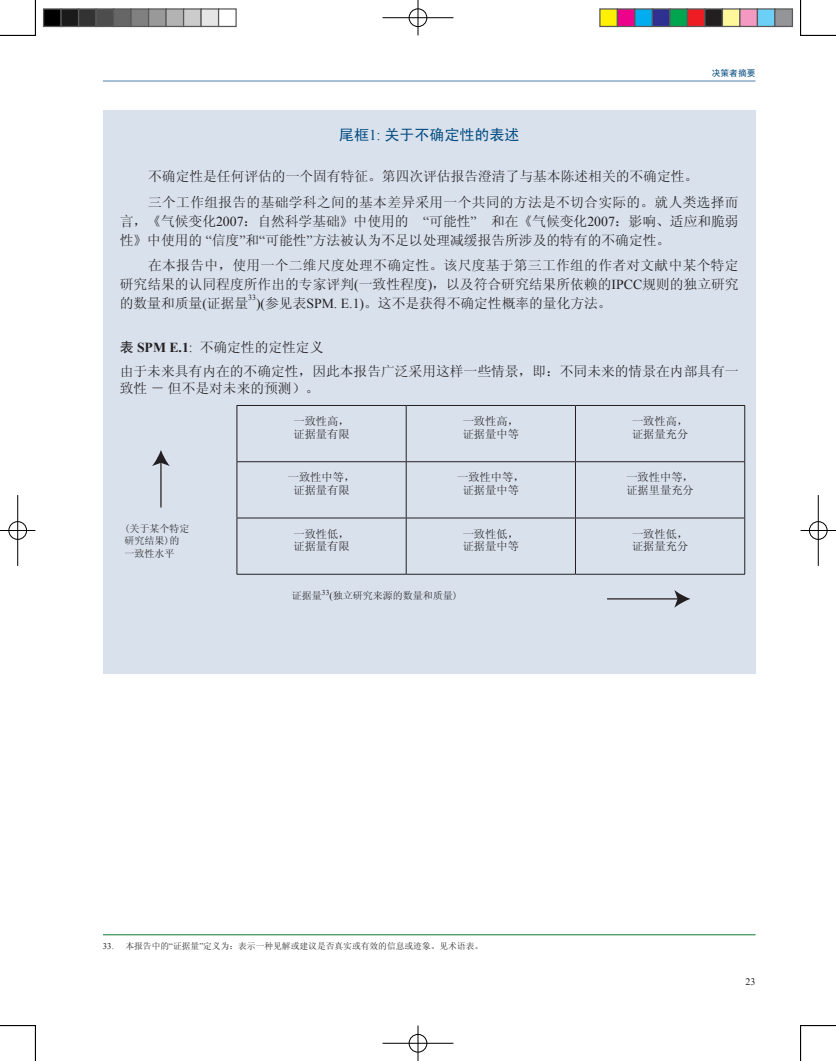
<style>
.page{position:relative;width:836px;height:1061px;background:#fff}
.page>*{position:absolute;margin:0;border:0;box-sizing:border-box;transform-origin:0 0}
.t1{font:15px "Sim Hei";color:#004a7f}
.t2{font:13.75px/18.8px "Sim Sun";color:#231f20}
.t3{font:13.75px/25.9px "Sim Sun";letter-spacing:.025em;color:#231f20}
.t4{font:11.25px/12.5px "Sim Sun";color:#231f20}
.t5{font:10px/12.5px "Sim Sun";color:#231f20}
.t6{font:10px "Times New Roman";color:#231f20}
.t7{font:8.75px "Sim Sun";color:#231f20}
.t8{font:8.75px "Sim Hei";color:#004a7f}
.t9{font:7.88px "Times New Roman";color:#231f20}
.s1{font-family:"Times New Roman"}
.s2{font-family:"Sim Hei"}
.s3{font-family:"Times New Roman";font-weight:700}
</style>
<div class="page">
<hr style="left:103px;top:81px;width:652px;height:1px;background:#517daa">
<hr style="left:103px;top:934px;width:652px;height:1px;background:#0b7931">
<div style="left:103px;top:110px;width:652px;height:564px;background:#d9e1ed"></div>
<svg style="left:160px;top:405px;width:584px;height:195px"></svg>
<hr style="left:237px;top:405px;width:169px;height:1px;background:#231f20">
<hr style="left:237px;top:406px;width:1px;height:55px;background:#231f20">
<hr style="left:406px;top:405px;width:169px;height:1px;background:#231f20">
<hr style="left:406px;top:406px;width:1px;height:55px;background:#231f20">
<hr style="left:575px;top:405px;width:170px;height:1px;background:#231f20">
<hr style="left:575px;top:406px;width:1px;height:55px;background:#231f20">
<hr style="left:744px;top:406px;width:1px;height:55px;background:#231f20">
<hr style="left:237px;top:461px;width:169px;height:1px;background:#231f20">
<hr style="left:237px;top:462px;width:1px;height:56px;background:#231f20">
<hr style="left:406px;top:461px;width:169px;height:1px;background:#231f20">
<hr style="left:406px;top:462px;width:1px;height:56px;background:#231f20">
<hr style="left:575px;top:461px;width:170px;height:1px;background:#231f20">
<hr style="left:575px;top:462px;width:1px;height:56px;background:#231f20">
<hr style="left:744px;top:462px;width:1px;height:56px;background:#231f20">
<hr style="left:237px;top:518px;width:169px;height:1px;background:#231f20">
<hr style="left:237px;top:518px;width:1px;height:56px;background:#231f20">
<hr style="left:406px;top:518px;width:169px;height:1px;background:#231f20">
<hr style="left:406px;top:518px;width:1px;height:56px;background:#231f20">
<hr style="left:575px;top:518px;width:170px;height:1px;background:#231f20">
<hr style="left:575px;top:518px;width:1px;height:56px;background:#231f20">
<hr style="left:744px;top:518px;width:1px;height:56px;background:#231f20">
<hr style="left:237px;top:574px;width:169px;height:1px;background:#231f20">
<hr style="left:406px;top:574px;width:169px;height:1px;background:#231f20">
<hr style="left:575px;top:574px;width:170px;height:1px;background:#231f20">
<hr style="left:160px;top:461px;width:2px;height:46px;background:#231f20">
<svg style="left:152px;top:450px;width:18px;height:16px"></svg>
<hr style="left:607px;top:598px;width:72px;height:1px;background:#231f20">
<svg style="left:674px;top:590px;width:16px;height:18px"></svg>
<hr style="left:0;top:35px;width:35px;height:1px;background:#000">
<hr style="left:800px;top:35px;width:36px;height:1px;background:#000">
<hr style="left:0;top:1025px;width:35px;height:1px;background:#000">
<hr style="left:800px;top:1025px;width:36px;height:1px;background:#000">
<hr style="left:35px;top:0;width:1px;height:35px;background:#000">
<hr style="left:35px;top:1025px;width:1px;height:36px;background:#000">
<hr style="left:800px;top:0;width:1px;height:35px;background:#000">
<hr style="left:800px;top:1025px;width:1px;height:36px;background:#000">
<div style="left:408px;top:8px;width:20px;height:19px;border:2px solid #fff;border-radius:50%"></div>
<hr style="left:382px;top:17px;width:71px;height:2px;background:#fff">
<hr style="left:417px;top:0;width:2px;height:35px;background:#fff">
<div style="left:409px;top:9px;width:18px;height:18px;border:1px solid #000;border-radius:50%"></div>
<hr style="left:382px;top:18px;width:71px;height:1px;background:#000">
<hr style="left:418px;top:0;width:1px;height:35px;background:#000">
<div style="left:408px;top:1033px;width:20px;height:20px;border:2px solid #fff;border-radius:50%"></div>
<hr style="left:382px;top:1042px;width:71px;height:2px;background:#fff">
<hr style="left:417px;top:1025px;width:2px;height:36px;background:#fff">
<div style="left:409px;top:1034px;width:18px;height:18px;border:1px solid #000;border-radius:50%"></div>
<hr style="left:382px;top:1043px;width:71px;height:1px;background:#000">
<hr style="left:418px;top:1025px;width:1px;height:36px;background:#000">
<div style="left:8px;top:521px;width:19px;height:19px;border:2px solid #fff;border-radius:50%"></div>
<hr style="left:17px;top:495px;width:2px;height:71px;background:#fff">
<div style="left:9px;top:521px;width:18px;height:18px;border:1px solid #000;border-radius:50%"></div>
<hr style="left:0;top:530px;width:35px;height:1px;background:#000">
<hr style="left:18px;top:495px;width:1px;height:71px;background:#000">
<div style="left:808px;top:521px;width:20px;height:19px;border:2px solid #fff;border-radius:50%"></div>
<hr style="left:817px;top:495px;width:2px;height:71px;background:#fff">
<div style="left:809px;top:521px;width:18px;height:18px;border:1px solid #000;border-radius:50%"></div>
<hr style="left:800px;top:530px;width:36px;height:1px;background:#000">
<hr style="left:818px;top:495px;width:1px;height:71px;background:#000">
<div style="left:44px;top:9px;width:17px;height:17px;background:#000"></div>
<div style="left:43px;top:8px;width:19px;height:19px;border:1px solid #595959"></div>
<div style="left:61px;top:9px;width:18px;height:17px;background:#1a1a1a"></div>
<div style="left:60px;top:8px;width:19px;height:19px;border:1px solid #595959"></div>
<div style="left:79px;top:9px;width:17px;height:17px;background:#333"></div>
<div style="left:78px;top:8px;width:19px;height:19px;border:1px solid #595959"></div>
<div style="left:96px;top:9px;width:18px;height:17px;background:#4d4d4d"></div>
<div style="left:95px;top:8px;width:19px;height:19px;border:1px solid #595959"></div>
<div style="left:114px;top:9px;width:17px;height:17px;background:#666"></div>
<div style="left:113px;top:8px;width:19px;height:19px;border:1px solid #595959"></div>
<div style="left:131px;top:9px;width:18px;height:17px;background:#808080"></div>
<div style="left:130px;top:8px;width:19px;height:19px;border:1px solid #595959"></div>
<div style="left:149px;top:9px;width:17px;height:17px;background:#999"></div>
<div style="left:148px;top:8px;width:19px;height:19px;border:1px solid #595959"></div>
<div style="left:166px;top:9px;width:18px;height:17px;background:#b3b3b3"></div>
<div style="left:165px;top:8px;width:19px;height:19px;border:1px solid #595959"></div>
<div style="left:184px;top:9px;width:17px;height:17px;background:#ccc"></div>
<div style="left:183px;top:8px;width:19px;height:19px;border:1px solid #595959"></div>
<div style="left:201px;top:9px;width:18px;height:17px;background:#e6e6e6"></div>
<div style="left:200px;top:8px;width:19px;height:19px;border:1px solid #595959"></div>
<div style="left:218px;top:8px;width:19px;height:19px;border:1px solid #595959"></div>
<div style="left:600px;top:9px;width:17px;height:17px;background:#fff101"></div>
<div style="left:599px;top:8px;width:19px;height:19px;border:1px solid #595959"></div>
<div style="left:617px;top:9px;width:18px;height:17px;background:#ed028c"></div>
<div style="left:617px;top:8px;width:18px;height:19px;border:1px solid #595959"></div>
<div style="left:635px;top:9px;width:17px;height:17px;background:#00aeef"></div>
<div style="left:634px;top:8px;width:19px;height:19px;border:1px solid #595959"></div>
<div style="left:652px;top:9px;width:18px;height:17px;background:#2e3092"></div>
<div style="left:652px;top:8px;width:18px;height:19px;border:1px solid #595959"></div>
<div style="left:670px;top:9px;width:17px;height:17px;background:#00a54f"></div>
<div style="left:669px;top:8px;width:19px;height:19px;border:1px solid #595959"></div>
<div style="left:687px;top:9px;width:18px;height:17px;background:#ee1d23"></div>
<div style="left:687px;top:8px;width:18px;height:19px;border:1px solid #595959"></div>
<div style="left:705px;top:9px;width:17px;height:17px;background:#231f20"></div>
<div style="left:704px;top:8px;width:19px;height:19px;border:1px solid #595959"></div>
<div style="left:722px;top:9px;width:18px;height:17px;background:#fff79a"></div>
<div style="left:722px;top:8px;width:18px;height:19px;border:1px solid #595959"></div>
<div style="left:740px;top:9px;width:17px;height:17px;background:#f499c2"></div>
<div style="left:739px;top:8px;width:19px;height:19px;border:1px solid #595959"></div>
<div style="left:757px;top:9px;width:18px;height:17px;background:#6bcff6"></div>
<div style="left:757px;top:8px;width:18px;height:19px;border:1px solid #595959"></div>
<div style="left:775px;top:9px;width:17px;height:17px;background:#939598"></div>
<div style="left:774px;top:8px;width:19px;height:19px;border:1px solid #595959"></div>
<p class="t8" style="left:712px;top:69px;width:45px">决策者摘要</p>
<p class="t1" style="left:339px;top:127px;width:182px">尾框<span class="s1">1:</span> 关于不确定性的表述</p>
<p class="t3" style="left:148px;top:163px;width:592px">不确定性是任何评估的一个固有特征。第四次评估报告澄清了与基本陈述相关的不确定性。<br>三个工作组报告的基础学科之间的基本差异采用一个共同的方法是不切合实际的。就人类选择而</p>
<p class="t2" style="left:120px;top:211px;width:620px">言，《气候变化<span class="s1">2007</span>：自然科学基础》中使用的 <span class="s1">“</span>可能性<span class="s1">”</span> 和在《气候变化<span class="s1">2007</span>：影响、适应和脆弱性》中使用的 <span class="s1">“</span>信度<span class="s1">”</span>和<span class="s1">“</span>可能性<span class="s1">”</span>方法被认为不足以处理减缓报告所涉及的特有的不确定性。</p>
<p class="t2" style="left:120px;top:256px;width:620px;text-align:justify;text-indent:28px">在本报告中，使用一个二维尺度处理不确定性。该尺度基于第三工作组的作者对文献中某个特定研究结果的认同程度所作出的专家评判<span class="s1">(</span>一致性程度<span class="s1">)</span>，以及符合研究结果所依赖的<span class="s1">IPCC</span>规则的独立研究的数量和质量<span class="s1">(</span>证据量</p>
<p class="t9" style="left:248px;top:292px;width:9px">33</p>
<p class="t2" style="left:256px;top:294px;width:357px"><span class="s1">)(</span>参见表<span class="s1">SPM. E.1)</span>。这不是获得不确定性概率的量化方法。</p>
<p class="t2" style="left:120px;top:336px;width:620px;line-height:23.6px"><span class="s2">表</span> <span class="s3">SPM E.1</span><span class="s1">:</span> 不确定性的定性定义<br>由于未来具有内在的不确定性，因此本报告广泛采用这样一些情景，即：不同未来的情景在内部具有一</p>
<p class="t2" style="left:120px;top:378px;width:201px">致性－但不是对未来的预测）。</p>
<p class="t5" style="left:124px;top:522px;width:66px">(关于某个特定研究结果)的一致性水平</p>
<p class="t4" style="left:293px;top:415px;width:58px">一致性高，证据量有限</p>
<p class="t4" style="left:463px;top:415px;width:58px">一致性高，证据量中等</p>
<p class="t4" style="left:632px;top:415px;width:58px">一致性高，证据量充分</p>
<p class="t4" style="left:288px;top:471px;width:69px;text-align:center">一致性中等，证据量有限</p>
<p class="t4" style="left:457px;top:471px;width:69px;text-align:center">一致性中等，证据量中等</p>
<p class="t4" style="left:626px;top:471px;width:69px">一致性中等，证据里量充分</p>
<p class="t4" style="left:293px;top:527px;width:58px">一致性低，证据量有限</p>
<p class="t4" style="left:463px;top:527px;width:58px">一致性低，证据量中等</p>
<p class="t4" style="left:632px;top:527px;width:58px">一致性低，证据量充分</p>
<p class="t5" style="left:292px;top:589px;width:167px">证据量<sup>33</sup><span class="s1">(</span>独立研究来源的数量和质量)</p>
<p class="t7" style="left:103px;top:942px;width:382px"><span class="s1">33.</span> 本报告中的<span class="s1">“</span>证据量<span class="s1">”</span>定义为：表示一种见解或建议是否真实或有效的信息或迹象。见术语表。</p>
<p class="t6" style="left:745px;top:975px;width:11px">23</p>
</div>
